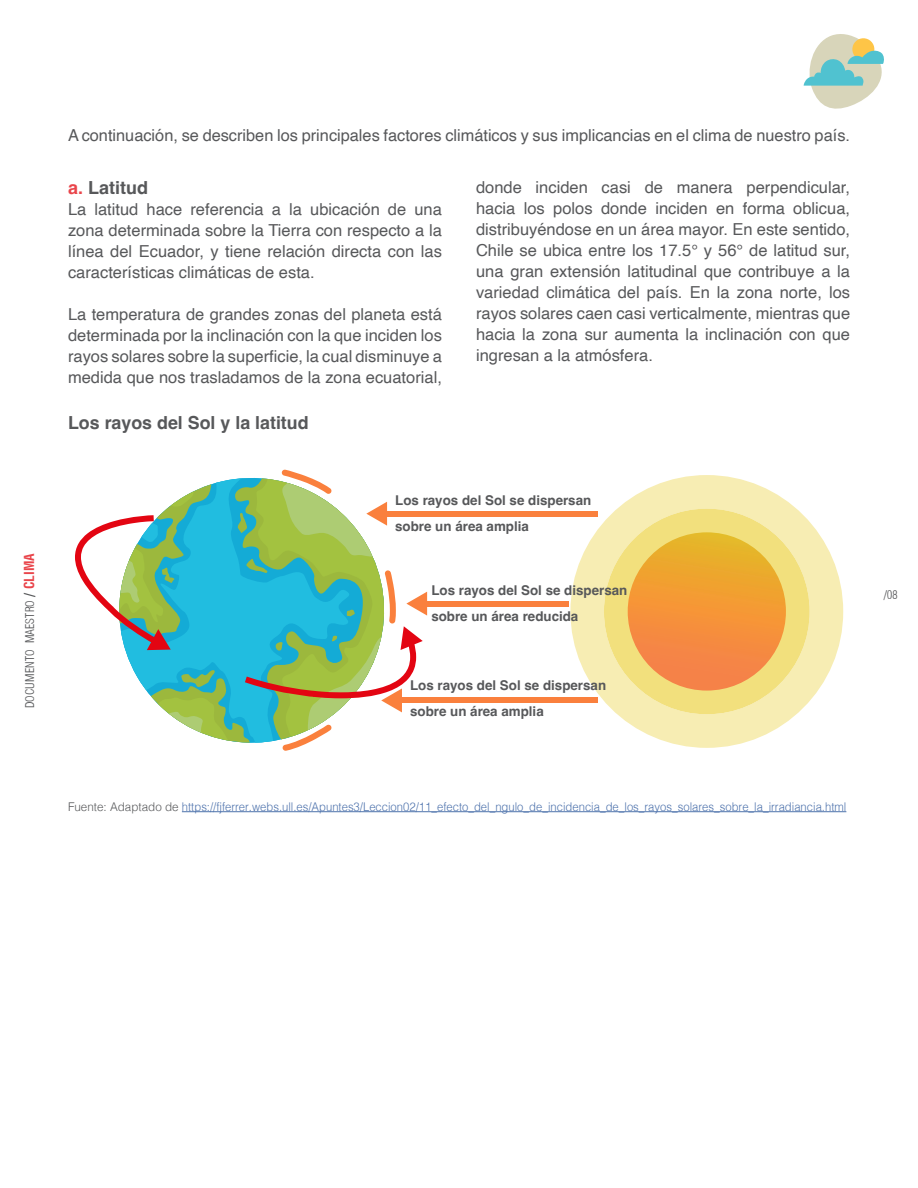
<style>
.page{position:relative;width:918px;height:1188px;background:#fff}
.page>*{position:absolute;margin:0;border:0;box-sizing:border-box;transform-origin:0 0}
.t1{font:700 18px "Helvetica";color:#57585a}
.t2{font:16.5px/21px "Helvetica";color:#57585a;text-align:justify}
.t3{font:700 13.5px "Helvetica";color:#57585a}
.t4{font:13.5px "Helvetica Condensed Light Li";color:#57585a}
.t5{font:300 12px "Helvetica";color:#4d72ac;scale:.94 1}
.s1{font-family:"Helvetica";font-weight:700;font-stretch:condensed}
.s2{font-family:"Helvetica";font-weight:700;font-stretch:condensed;color:#e9454b}
.s3{color:#e9454b}
.s4{color:#57585a}
</style>
<div class="page">
<svg style="left:804px;top:34px;width:80px;height:75px"></svg>
<svg style="left:570px;top:475px;width:273px;height:273px;fill:#f7edb3"></svg>
<div style="left:604px;top:509px;width:206px;height:205px;background:#f2e07d;border-radius:50%"></div>
<div style="left:628px;top:532px;width:158px;height:159px;background:linear-gradient(to bottom,#e9b626,#fa7b4c);border-radius:79px"></div>
<div style="left:384px;top:511px;width:214px;height:6px;background:#fa803d"></div>
<div style="left:398px;top:697px;width:200px;height:6px;background:#fa803d"></div>
<div style="left:424px;top:601px;width:145px;height:6px;background:#fa803d"></div>
<svg style="left:75px;top:469px;width:352px;height:282px"></svg>
<hr style="left:182px;top:811px;width:664px;height:1px;background:#4d72ac">
<p class="t4" style="left:25px;top:708px;width:157px;rotate:-90deg">DOCUMENTO MAESTRO <span class="s1">/</span> <span class="s2">CLIMA</span></p>
<p class="t2" style="left:68px;top:125px;width:784px">A continuación, se describen los principales factores climáticos y sus implicancias en el clima de nuestro país.</p>
<p class="t1" style="left:68px;top:176px;width:82px"><span class="s3">a.</span> Latitud</p>
<p class="t2" style="left:68px;top:199px;width:375px">La latitud hace referencia a la ubicación de una zona determinada sobre la Tierra con respecto a la línea del Ecuador, y tiene relación directa con las características climáticas de esta.</p>
<p class="t2" style="left:68px;top:304px;width:375px">La temperatura de grandes zonas del planeta está determinada por la inclinación con la que inciden los rayos solares sobre la superficie, la cual disminuye a medida que nos trasladamos de la zona ecuatorial,</p>
<p class="t1" style="left:68px;top:412px;width:242px">Los rayos del Sol y la latitud</p>
<p class="t2" style="left:476px;top:177px;width:376px">donde inciden casi de manera perpendicular, hacia los polos donde inciden en forma oblicua, distribuyéndose en un área mayor. En este sentido, Chile se ubica entre los 17.5° y 56° de latitud sur, una gran extensión latitudinal que contribuye a la variedad climática del país. En la zona norte, los rayos solares caen casi verticalmente, mientras que hacia la zona sur aumenta la inclinación con que ingresan a la atmósfera.</p>
<p class="t3" style="left:395px;top:492px;width:198px">Los rayos del Sol se dispersan</p>
<p class="t3" style="left:395px;top:518px;width:135px">sobre un área amplia</p>
<p class="t3" style="left:431px;top:582px;width:198px">Los rayos del Sol se dispersan</p>
<p class="t3" style="left:431px;top:608px;width:149px">sobre un área reducida</p>
<p class="t3" style="left:410px;top:677px;width:198px">Los rayos del Sol se dispersan</p>
<p class="t3" style="left:410px;top:703px;width:135px">sobre un área amplia</p>
<p class="t5" style="left:68px;top:796px;width:830px"><span class="s4">Fuente: Adaptado de</span> https://fjferrer.webs.ull.es/Apuntes3/Leccion02/11_efecto_del_ngulo_de_incidencia_de_los_rayos_solares_sobre_la_irradiancia.html</p>
<p class="t4" style="left:884px;top:589px;width:15px">/08</p>
</div>
